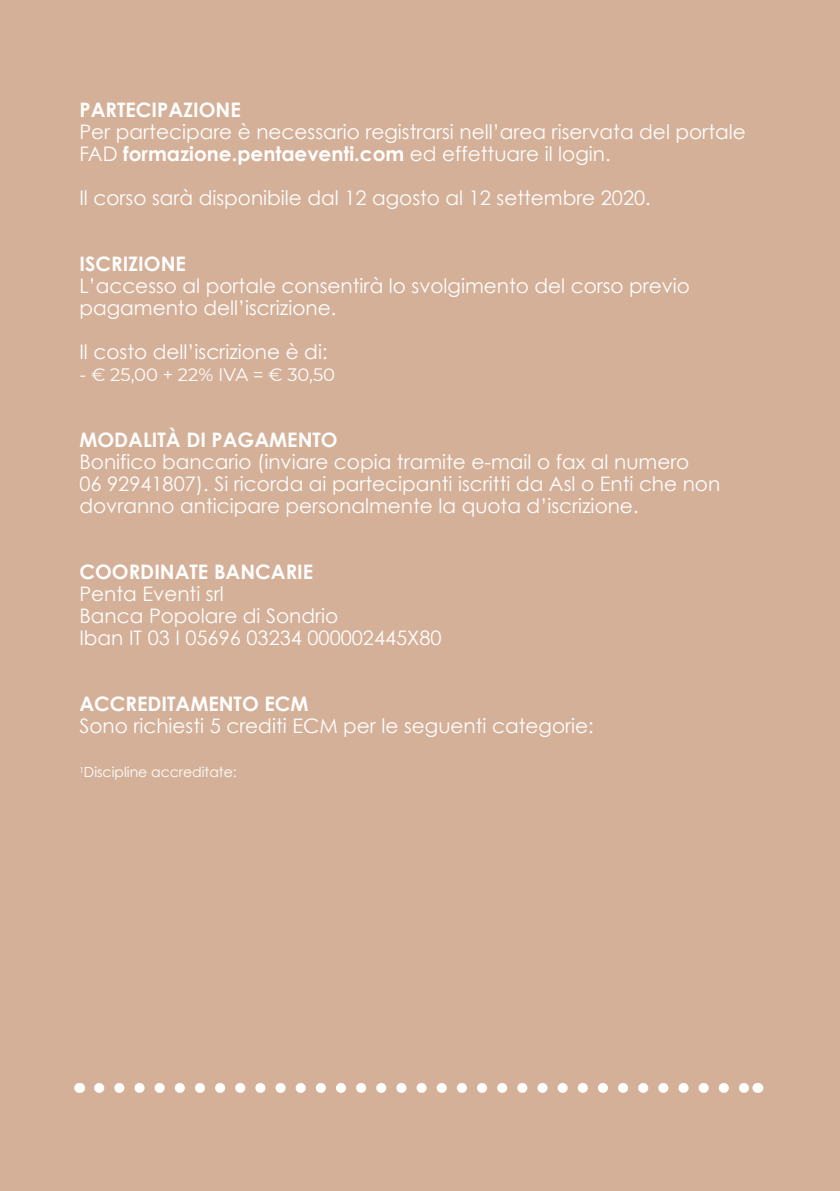
<style>
.page{position:relative;width:840px;height:1191px;background:#fff}
.page>*{position:absolute;margin:0;border:0;box-sizing:border-box;transform-origin:0 0}
.t1{font:20px/22px "Century Gothic";color:#fff}
.t2{font:700 20px "Century Gothic";color:#fff}
.t3{font:18px "Montserrat";color:#fff}
.t4{font:14px "Century Gothic";color:#fff}
.s1{font-weight:700}
</style>
<div class="page">
<div style="left:0;top:0;width:839px;height:1191px;background:#d5b098"></div>
<svg style="left:99px;top:1083px;width:648px;height:10px"></svg>
<p class="t2" style="left:79px;top:97px;width:163px">PARTECIPAZIONE</p>
<p class="t1" style="left:79px;top:121px;width:667px">Per partecipare è necessario registrarsi nell’area riservata del portale<br>FAD <span class="s1">formazione.pentaeventi.com</span> ed effettuare il login.</p>
<p class="t1" style="left:79px;top:187px;width:572px">Il corso sarà disponibile dal 12 agosto al 12 settembre 2020.</p>
<p class="t2" style="left:79px;top:251px;width:108px">ISCRIZIONE</p>
<p class="t1" style="left:79px;top:275px;width:611px">L’accesso al portale consentirà lo svolgimento del corso previo pagamento dell’iscrizione.</p>
<p class="t1" style="left:79px;top:341px;width:249px">Il costo dell’iscrizione è di:</p>
<p class="t3" style="left:79px;top:362px;width:257px">- € 25,00 + 22% IVA = € 30,50</p>
<p class="t2" style="left:79px;top:427px;width:260px">MODALITÀ DI PAGAMENTO</p>
<p class="t1" style="left:79px;top:451px;width:642px">Bonifico bancario (inviare copia tramite e-mail o fax al numero<br>06 92941807). Si ricorda ai partecipanti iscritti da Asl o Enti che non dovranno anticipare personalmente la quota d’iscrizione.</p>
<p class="t2" style="left:79px;top:559px;width:235px">COORDINATE BANCARIE</p>
<p class="t1" style="left:79px;top:583px;width:363px">Penta Eventi srl<br>Banca Popolare di Sondrio<br>Iban IT 03 I 05696 03234 000002445X80</p>
<p class="t2" style="left:79px;top:691px;width:230px">ACCREDITAMENTO ECM</p>
<p class="t1" style="left:79px;top:715px;width:515px">Sono richiesti 5 crediti ECM per le seguenti categorie:</p>
<p class="t4" style="left:79px;top:763px;width:159px"><sup>1</sup>Discipline accreditate:</p>
</div>
